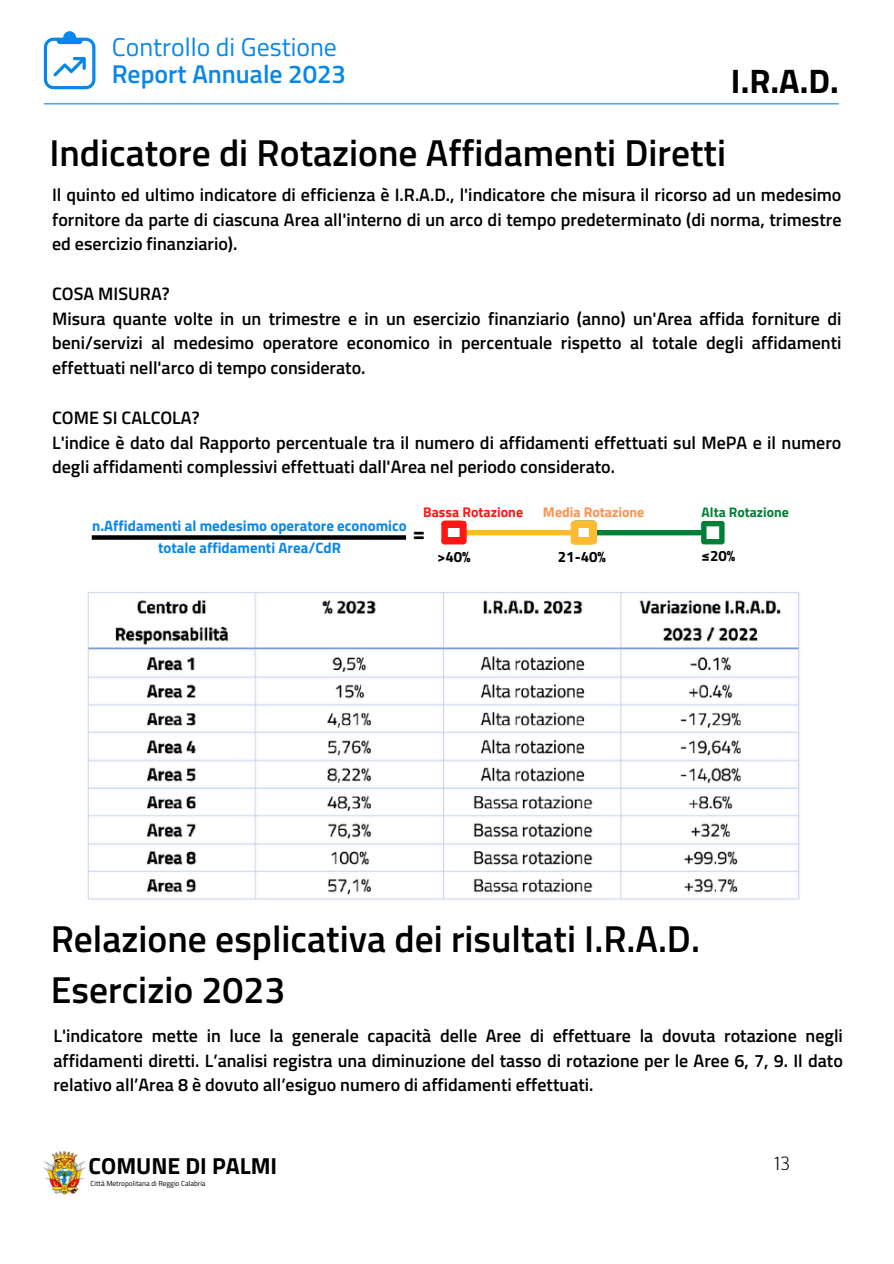
<style>
.page{position:relative;width:894px;height:1264px;background:#fff}
.page>*{position:absolute;margin:0;border:0;box-sizing:border-box;transform-origin:0 0}
.t1{font:600 37.5px/51.8px "Titillium Web";color:#000}
.t2{font:700 34.05px "Titillium Web";color:#000}
.t3{font:25.8px "Titillium Web";color:#0887eb}
.t4{font:600 25.8px "Titillium Web";color:#0887eb}
.t5{font:700 23.25px "Titillium Web";color:#000}
.t6{font:700 22.05px "Titillium Web";color:#000}
.t7{font:600 18px/24.8px "Titillium Web";color:#000;text-align:justify}
.t8{font:300 18px "Oxygen";color:#000}
.t9{font:700 15px "Titillium Web";color:#0887eb}
.t10{font:700 15px "Titillium Web";color:#000}
.t11{font:700 13.95px "Titillium Web";color:#ff1616}
.t12{font:700 13.95px "Titillium Web";color:#ff914d}
.t13{font:700 13.8px "Titillium Web";color:#008037}
.t14{font:7.2px "Titillium Web";color:#000}
</style>
<div class="page">
<img style="left:44px;top:1151px;width:41px;height:44px">
<svg style="left:44px;top:31px;width:51px;height:58px"></svg>
<hr style="left:44px;top:103px;width:794px;height:1px;background:#0887eb">
<svg style="left:92px;top:535px;width:314px;height:4px"></svg>
<svg style="left:441px;top:520px;width:6px;height:24px"></svg>
<div style="left:441px;top:537px;width:23px;height:7px;background:#ff3f3f;border-radius:4px"></div>
<svg style="left:442px;top:520px;width:282px;height:24px"></svg>
<div style="left:571px;top:537px;width:24px;height:7px;background:#fdbb2f;border-radius:4px"></div>
<div style="left:571px;top:520px;width:24px;height:8px;background:#fdbb2f;border-radius:4px"></div>
<img style="left:87px;top:592px;width:713px;height:308px">
<h5 class="t3" style="left:112px;top:27px;width:226px">Controllo di Gestione</h5>
<h4 class="t4" style="left:112px;top:54px;width:236px">Report Annuale 2023</h4>
<h6 class="t2" style="left:730px;top:54px;width:109px">I.R.A.D.</h6>
<p class="t1" style="left:49px;top:126px;width:678px">Indicatore di Rotazione Affidamenti Diretti</p>
<p class="t7" style="left:52px;top:182px;width:790px">Il quinto ed ultimo indicatore di efficienza è I.R.A.D., l'indicatore che misura il ricorso ad un medesimo fornitore da parte di ciascuna Area all'interno di un arco di tempo predeterminato (di norma, trimestre ed esercizio finanziario).</p>
<p class="t7" style="left:52px;top:281px;width:790px;text-align:left">COSA MISURA?<br>Misura quante volte in un trimestre e in un esercizio finanziario (anno) un'Area affida forniture di beni/servizi al medesimo operatore economico in percentuale rispetto al totale degli affidamenti effettuati nell'arco di tempo considerato.</p>
<p class="t7" style="left:52px;top:404px;width:790px;text-align:left">COME SI CALCOLA?<br>L'indice è dato dal Rapporto percentuale tra il numero di affidamenti effettuati sul MePA e il numero degli affidamenti complessivi effettuati dall'Area nel periodo considerato.</p>
<h6 class="t11" style="left:423px;top:501px;width:101px">Bassa Rotazione</h6>
<h2 class="t12" style="left:543px;top:501px;width:103px">Media Rotazione</h2>
<p class="t9" style="left:92px;top:513px;width:316px">n.Affidamenti al medesimo operatore economico</p>
<p class="t6" style="left:413px;top:516px;width:14px">=</p>
<p class="t13" style="left:701px;top:501px;width:89px">Alta Rotazione</p>
<h1 class="t9" style="left:158px;top:536px;width:184px">totale affidamenti Area/CdR</h1>
<p class="t10" style="left:437px;top:544px;width:35px">&gt;40%</p>
<p class="t10" style="left:557px;top:544px;width:50px">21-40%</p>
<p class="t10" style="left:701px;top:544px;width:35px">≤20%</p>
<p class="t1" style="left:51px;top:911px;width:650px">Relazione esplicativa dei risultati I.R.A.D.<br>Esercizio 2023</p>
<p class="t7" style="left:53px;top:1022px;width:790px">L'indicatore mette in luce la generale capacità delle Aree di effettuare la dovuta rotazione negli affidamenti diretti. L’analisi registra una diminuzione del tasso di rotazione per le Aree 6, 7, 9. Il dato relativo all’Area 8 è dovuto all’esiguo numero di affidamenti effettuati.</p>
<p class="t5" style="left:89px;top:1147px;width:190px">COMUNE DI PALMI</p>
<p class="t14" style="left:90px;top:1177px;width:117px">Città Metropolitana di Reggio Calabria</p>
<h2 class="t8" style="left:774px;top:1151px;width:17px">13</h2>
</div>
